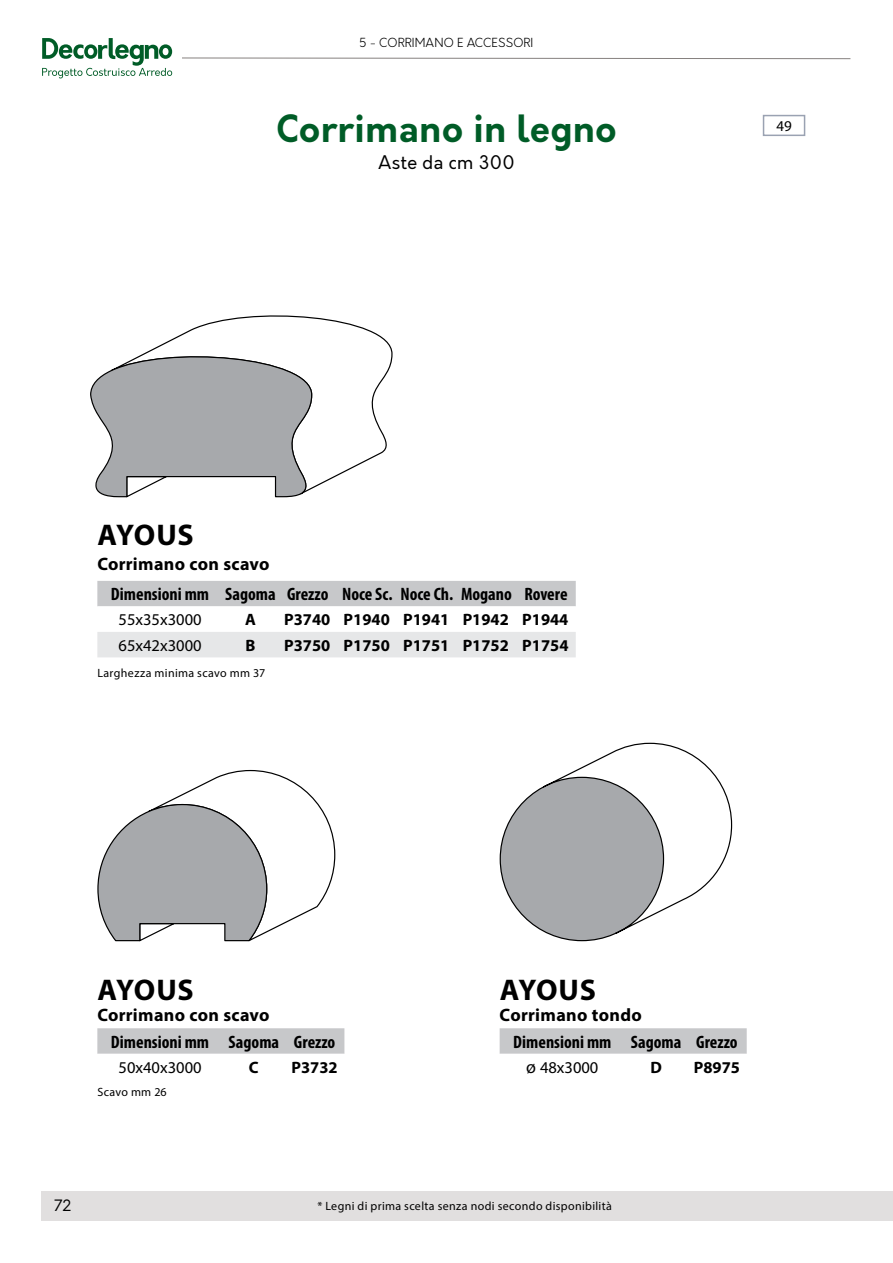
<style>
.page{position:relative;width:893px;height:1263px;background:#fff}
.page>*{position:absolute;margin:0;border:0;box-sizing:border-box;transform-origin:0 0}
.t1{font:700 36px "Orkney";letter-spacing:.02em;color:#005c27}
.t2{font:700 30px "Myriad Pro";letter-spacing:.005em;color:#000}
.t3{font:700 condensed 18px "Myriad Pro";color:#000}
.t4{font:700 18px "Myriad Pro";letter-spacing:.02em;color:#000}
.t5{font:18px "Orkney";letter-spacing:.02em;color:#000}
.t6{font:700 16.5px "Myriad Pro";color:#000}
.t7{font:16.5px "Myriad Pro";color:#000}
.t8{font:15px "Orkney";color:#000}
.t9{font:15px "Myriad Pro";color:#000}
.t10{font:12px "Myriad Pro";letter-spacing:.025em;color:#000}
.t11{font:300 12px "Orkney";letter-spacing:.01em;color:#000}
.s1{font-size:18px}
</style>
<div class="page">
<div style="left:42px;top:1191px;width:851px;height:29px;background:#e1dfdf"></div>
<svg style="left:42px;top:38px;width:809px;height:40px"></svg>
<div style="left:763px;top:115px;width:42px;height:21px;border:2px solid #9aa2b2"></div>
<svg style="left:164px;top:315px;width:229px;height:173px"></svg>
<svg style="left:90px;top:343px;width:223px;height:155px"></svg>
<svg style="left:97px;top:769px;width:239px;height:173px"></svg>
<svg style="left:499px;top:742px;width:234px;height:200px"></svg>
<svg style="left:97px;top:581px;width:479px;height:76px"></svg>
<svg style="left:97px;top:1028px;width:247px;height:26px;background:#c8c9cb"></svg>
<svg style="left:500px;top:1028px;width:247px;height:26px;background:#c8c9cb"></svg>
<p class="t11" style="left:359px;top:35px;width:176px">5 - CORRIMANO E ACCESSORI</p>
<h1 class="t1" style="left:276px;top:105px;width:342px">Corrimano in legno</h1>
<p class="t5" style="left:378px;top:151px;width:138px">Aste da cm 300</p>
<p class="t9" style="left:776px;top:117px;width:17px">49</p>
<h2 class="t2" style="left:98px;top:516px;width:98px">AYOUS</h2>
<p class="t4" style="left:97px;top:552px;width:174px">Corrimano con scavo</p>
<p class="t3" style="left:111px;top:583px;width:458px">Dimensioni mm Sagoma Grezzo Noce Sc. Noce Ch. Mogano Rovere</p>
<p class="t7" style="left:119px;top:610px;width:84px">55x35x3000</p>
<p class="t6" style="left:245px;top:609px;width:12px">A</p>
<p class="t6" style="left:284px;top:609px;width:286px">P3740 P1940 P1941 P1942 P1944</p>
<p class="t7" style="left:119px;top:635px;width:84px">65x42x3000</p>
<p class="t6" style="left:245px;top:634px;width:11px">B</p>
<p class="t6" style="left:284px;top:634px;width:286px">P3750 P1750 P1751 P1752 P1754</p>
<p class="t10" style="left:97px;top:666px;width:169px">Larghezza minima scavo mm 37</p>
<h2 class="t2" style="left:98px;top:970px;width:98px">AYOUS</h2>
<h2 class="t2" style="left:500px;top:970px;width:98px">AYOUS</h2>
<p class="t4" style="left:97px;top:1003px;width:174px">Corrimano con scavo</p>
<p class="t4" style="left:500px;top:1003px;width:144px">Corrimano tondo</p>
<p class="t3" style="left:111px;top:1030px;width:226px">Dimensioni mm Sagoma Grezzo</p>
<p class="t7" style="left:119px;top:1057px;width:84px">50x40x3000</p>
<p class="t6" style="left:249px;top:1056px;width:11px">C</p>
<p class="t6" style="left:292px;top:1056px;width:48px">P3732</p>
<p class="t3" style="left:513px;top:1030px;width:226px">Dimensioni mm Sagoma Grezzo</p>
<p class="t7" style="left:526px;top:1057px;width:74px"><span class="s1">ø</span> 48x3000</p>
<p class="t6" style="left:650px;top:1056px;width:13px">D</p>
<p class="t6" style="left:694px;top:1056px;width:48px">P8975</p>
<p class="t10" style="left:97px;top:1084px;width:71px">Scavo mm 26</p>
<p class="t8" style="left:54px;top:1196px;width:19px">72</p>
<p class="t10" style="left:317px;top:1198px;width:296px">* Legni di prima scelta senza nodi secondo disponibilità</p>
</div>
